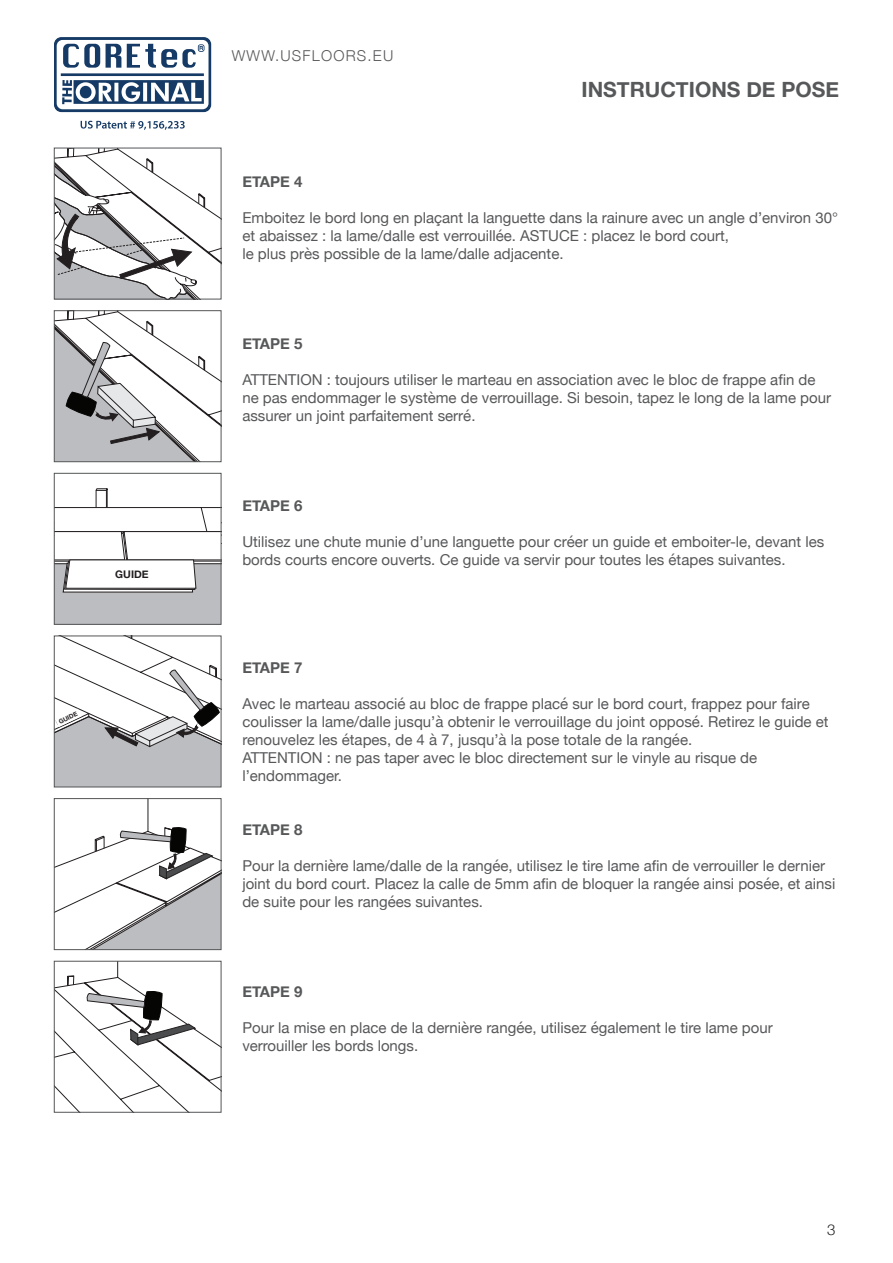
<style>
.page{position:relative;width:893px;height:1263px;background:#fff}
.page>*{position:absolute;margin:0;border:0;box-sizing:border-box;transform-origin:0 0}
.t1{font:700 21px "Helvetica Neue";color:#57585a}
.t2{font:700 15.45px "Myriad Pro";color:#231f20}
.t3{font:15px/18px "Helvetica Neue";color:#57585a}
.t4{font:700 15px "Helvetica Neue";color:#57585a}
.t5{font:300 15px "Helvetica Neue";letter-spacing:.08em;color:#57585a}
.t6{font:300 15px "Helvetica Neue";color:#231f20}
.t7{font:700 10.5px "Helvetica Neue";color:#231f20}
.t8{font:700 7.2px "Myriad Pro";color:#231f20}
.t9{font:700 6.3px "Helvetica Neue";color:#231f20}
</style>
<div class="page">
<svg style="left:81px;top:121px;width:104px;height:9px"></svg>
<svg style="left:54px;top:37px;width:157px;height:75px"></svg>
<hr style="left:61px;top:73px;width:143px;height:3px;background:#153a65">
<svg style="left:56px;top:150px;width:163px;height:147px"></svg>
<div style="left:54px;top:148px;width:167px;height:151px;border:1px solid #545557"></div>
<svg style="left:56px;top:312px;width:163px;height:148px"></svg>
<div style="left:54px;top:310px;width:167px;height:152px;border:1px solid #545557"></div>
<svg style="left:56px;top:800px;width:163px;height:148px"></svg>
<div style="left:54px;top:798px;width:167px;height:152px;border:1px solid #545557"></div>
<svg style="left:56px;top:488px;width:163px;height:135px"></svg>
<div style="left:54px;top:473px;width:167px;height:152px;border:1px solid #545557"></div>
<svg style="left:56px;top:963px;width:163px;height:147px"></svg>
<div style="left:54px;top:961px;width:167px;height:151px;border:1px solid #545557"></div>
<div style="left:105px;top:567px;width:54px;height:18px;background:#fff"></div>
<svg style="left:54px;top:636px;width:167px;height:151px"></svg>
<p class="t2" style="left:106px;top:564px;width:54px">BRIDGE</p>
<p class="t7" style="left:115px;top:566px;width:35px">GUIDE</p>
<p class="t8" style="left:54px;top:718px;width:26px;rotate:-25deg">BRIDGE</p>
<p class="t9" style="left:57px;top:717px;width:21px;rotate:-25deg">GUIDE</p>
<p class="t5" style="left:232px;top:44px;width:163px">WWW.USFLOORS.EU</p>
<h1 class="t1" style="left:581px;top:73px;width:259px">INSTRUCTIONS DE POSE</h1>
<p class="t4" style="left:242px;top:170px;width:62px">ETAPE 4</p>
<p class="t3" style="left:242px;top:209px;width:597px">Emboitez le bord long en plaçant la languette dans la rainure avec un angle d’environ 30° et abaissez : la lame/dalle est verrouillée. ASTUCE : placez le bord court,<br>le plus près possible de la lame/dalle adjacente.</p>
<p class="t4" style="left:242px;top:332px;width:62px">ETAPE 5</p>
<p class="t3" style="left:242px;top:371px;width:590px">ATTENTION : toujours utiliser le marteau en association avec le bloc de frappe afin de ne pas endommager le système de verrouillage. Si besoin, tapez le long de la lame pour assurer un joint parfaitement serré.</p>
<p class="t4" style="left:242px;top:494px;width:62px">ETAPE 6</p>
<p class="t3" style="left:242px;top:533px;width:583px">Utilisez une chute munie d’une languette pour créer un guide et emboiter-le, devant les bords courts encore ouverts. Ce guide va servir pour toutes les étapes suivantes.</p>
<p class="t4" style="left:242px;top:656px;width:62px">ETAPE 7</p>
<p class="t3" style="left:242px;top:695px;width:588px">Avec le marteau associé au bloc de frappe placé sur le bord court, frappez pour faire coulisser la lame/dalle jusqu’à obtenir le verrouillage du joint opposé. Retirez le guide et renouvelez les étapes, de 4 à 7, jusqu’à la pose totale de la rangée.<br>ATTENTION : ne pas taper avec le bloc directement sur le vinyle au risque de l’endommager.</p>
<p class="t4" style="left:242px;top:818px;width:62px">ETAPE 8</p>
<p class="t3" style="left:242px;top:857px;width:594px">Pour la dernière lame/dalle de la rangée, utilisez le tire lame afin de verrouiller le dernier joint du bord court. Placez la calle de 5mm afin de bloquer la rangée ainsi posée, et ainsi de suite pour les rangées suivantes.</p>
<p class="t4" style="left:242px;top:980px;width:62px">ETAPE 9</p>
<p class="t3" style="left:242px;top:1019px;width:532px">Pour la mise en place de la dernière rangée, utilisez également le tire lame pour verrouiller les bords longs.</p>
<p class="t6" style="left:827px;top:1217px;width:10px">3</p>
</div>
